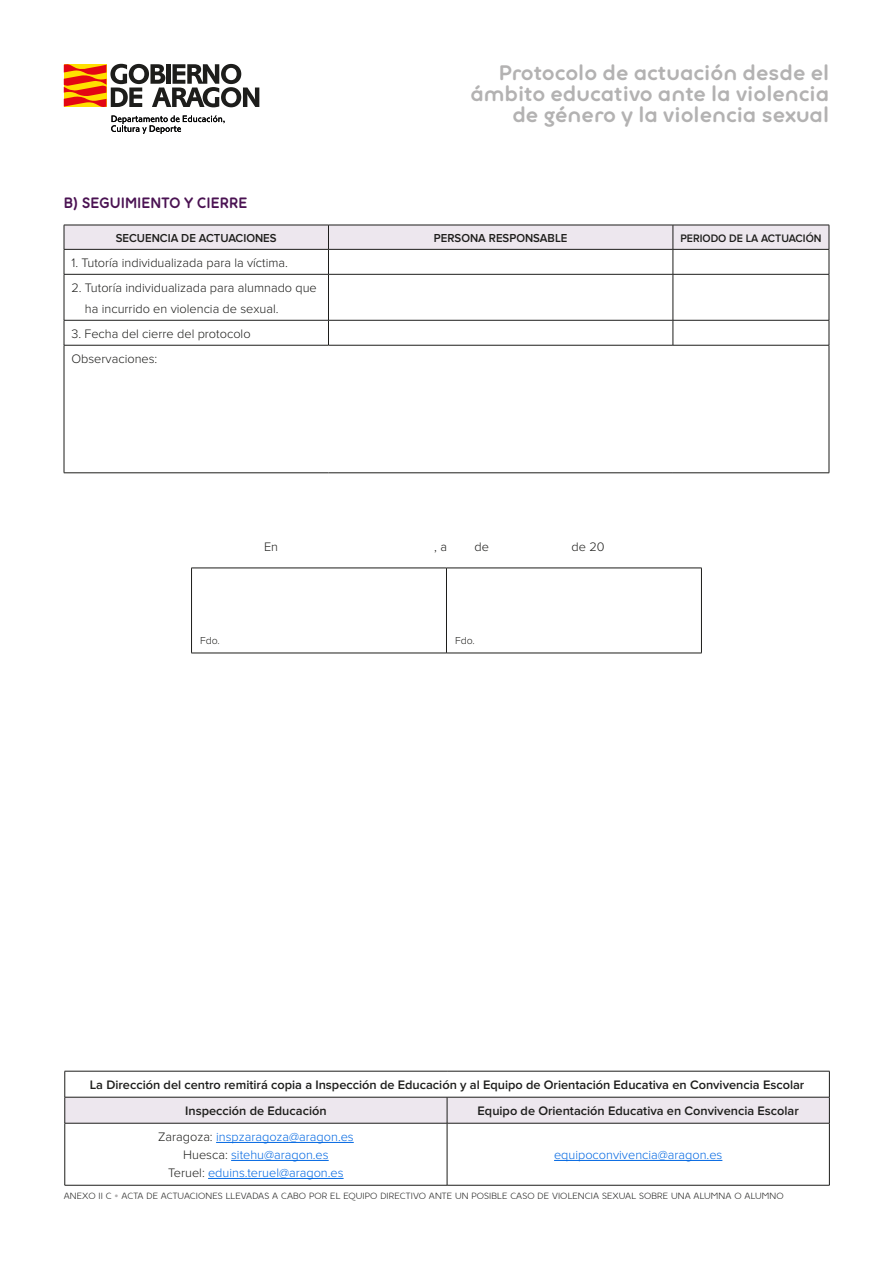
<style>
.page{position:relative;width:893px;height:1263px;background:#fff}
.page>*{position:absolute;margin:0;border:0;box-sizing:border-box;transform-origin:0 0}
.t1{font:700 21px/21px "Ultima Pro";color:#b3b2b2;text-align:right}
.t2{font:700 15px "Ultima Pro";color:#4a1252;scale:.92 1}
.t3{font:600 12.75px "Proxima Nova";color:#1d1d1b}
.TEXTO_TABLAS_GENERAL{font:300 12.75px/21px "Proxima Nova";color:#1d1d1b}
.t4{font:300 12.75px "Proxima Nova";color:#0067e2}
.t5{font:600 12px "Proxima Nova";color:#1d1d1b;scale:.95 1}
.t6{font:600 11.25px "Proxima Nova";color:#1d1d1b;scale:.95 1}
.t7{font:300 10.5px "Proxima Nova";color:#1d1d1b}
.t8{font:9px "Ultima Pro Lt";letter-spacing:.01em;color:#1d1d1b}
.s1{color:#1d1d1b}
.s2{color:#b3b2b2}
</style>
<div class="page">
<svg style="left:111px;top:115px;width:114px;height:19px"></svg>
<svg style="left:64px;top:64px;width:195px;height:43px"></svg>
<svg style="left:65px;top:275px;width:764px;height:197px"></svg>
<hr style="left:64px;top:274px;width:264px;height:1px;background:#1d1d1b">
<hr style="left:64px;top:275px;width:1px;height:45px;background:#1d1d1b">
<hr style="left:328px;top:274px;width:345px;height:1px;background:#1d1d1b">
<hr style="left:328px;top:275px;width:1px;height:45px;background:#1d1d1b">
<hr style="left:673px;top:274px;width:156px;height:1px;background:#1d1d1b">
<hr style="left:673px;top:275px;width:1px;height:45px;background:#1d1d1b">
<hr style="left:829px;top:275px;width:1px;height:45px;background:#1d1d1b">
<hr style="left:64px;top:320px;width:264px;height:1px;background:#1d1d1b">
<svg style="left:64px;top:320px;width:1px;height:25px"></svg>
<hr style="left:328px;top:320px;width:345px;height:1px;background:#1d1d1b">
<svg style="left:328px;top:320px;width:1px;height:25px"></svg>
<hr style="left:673px;top:320px;width:156px;height:1px;background:#1d1d1b">
<svg style="left:673px;top:320px;width:1px;height:25px"></svg>
<svg style="left:829px;top:320px;width:1px;height:25px"></svg>
<hr style="left:64px;top:345px;width:264px;height:1px;background:#1d1d1b">
<hr style="left:64px;top:345px;width:1px;height:128px;background:#1d1d1b">
<hr style="left:328px;top:345px;width:345px;height:1px;background:#1d1d1b">
<hr style="left:673px;top:345px;width:156px;height:1px;background:#1d1d1b">
<hr style="left:829px;top:345px;width:1px;height:128px;background:#1d1d1b">
<hr style="left:64px;top:472px;width:264px;height:1px;background:#1d1d1b">
<hr style="left:328px;top:472px;width:345px;height:1px;background:#1d1d1b">
<hr style="left:673px;top:472px;width:156px;height:1px;background:#1d1d1b">
<svg style="left:64px;top:225px;width:766px;height:49px"></svg>
<hr style="left:64px;top:249px;width:264px;height:1px;background:#1d1d1b">
<hr style="left:328px;top:249px;width:345px;height:1px;background:#1d1d1b">
<hr style="left:673px;top:249px;width:156px;height:1px;background:#1d1d1b">
<svg style="left:192px;top:652px;width:509px;height:1px"></svg>
<hr style="left:191px;top:568px;width:255px;height:1px;background:#1d1d1b">
<hr style="left:191px;top:568px;width:1px;height:85px;background:#1d1d1b">
<hr style="left:446px;top:568px;width:256px;height:1px;background:#1d1d1b">
<hr style="left:446px;top:568px;width:1px;height:85px;background:#1d1d1b">
<hr style="left:701px;top:568px;width:1px;height:85px;background:#1d1d1b">
<hr style="left:191px;top:653px;width:255px;height:1px;background:#1d1d1b">
<hr style="left:446px;top:653px;width:256px;height:1px;background:#1d1d1b">
<svg style="left:65px;top:1071px;width:765px;height:52px"></svg>
<hr style="left:65px;top:1123px;width:382px;height:1px;background:#1d1d1b">
<hr style="left:65px;top:1123px;width:1px;height:62px;background:#1d1d1b">
<hr style="left:447px;top:1123px;width:383px;height:1px;background:#1d1d1b">
<hr style="left:447px;top:1123px;width:1px;height:62px;background:#1d1d1b">
<hr style="left:829px;top:1123px;width:1px;height:62px;background:#1d1d1b">
<hr style="left:65px;top:1185px;width:382px;height:1px;background:#1d1d1b">
<hr style="left:447px;top:1185px;width:383px;height:1px;background:#1d1d1b">
<hr style="left:216px;top:1142px;width:138px;height:1px;background:#0067e2">
<hr style="left:231px;top:1160px;width:98px;height:1px;background:#0067e2">
<hr style="left:208px;top:1178px;width:136px;height:1px;background:#0067e2">
<hr style="left:554px;top:1160px;width:168px;height:1px;background:#0067e2">
<p class="t1" style="left:470px;top:62px;width:360px">Protocolo de actuación desde el ámbito educativo ante la violencia de género y la violencia sexual</p>
<p class="t2" style="left:64px;top:193px;width:201px">B) SEGUIMIENTO Y CIERRE</p>
<p class="t5" style="left:116px;top:231px;width:171px">SECUENCIA DE ACTUACIONES</p>
<p class="t5" style="left:434px;top:231px;width:142px">PERSONA RESPONSABLE</p>
<p class="t6" style="left:680px;top:231px;width:150px">PERIODO DE LA ACTUACIÓN</p>
<p class="TEXTO_TABLAS_GENERAL" style="left:71px;top:252px;width:218px">1. Tutoría individualizada para la víctima.</p>
<p class="TEXTO_TABLAS_GENERAL" style="left:85px;top:277px;width:233px;text-indent:-14px">2. Tutoría individualizada para alumnado que ha incurrido en violencia de sexual.</p>
<p class="TEXTO_TABLAS_GENERAL" style="left:71px;top:323px;width:181px">3. Fecha del cierre del protocolo</p>
<p class="TEXTO_TABLAS_GENERAL" style="left:71px;top:348px;width:87px">Observaciones:</p>
<p class="TEXTO_TABLAS_GENERAL" style="left:264px;top:536px;width:16px">En</p>
<p class="TEXTO_TABLAS_GENERAL" style="left:434px;top:536px;width:14px">, a</p>
<p class="TEXTO_TABLAS_GENERAL" style="left:474px;top:536px;width:16px">de</p>
<p class="TEXTO_TABLAS_GENERAL" style="left:571px;top:536px;width:34px">de 20</p>
<p class="t7" style="left:200px;top:635px;width:21px">Fdo.</p>
<p class="t7" style="left:455px;top:635px;width:21px">Fdo.</p>
<p class="t3" style="left:90px;top:1077px;width:716px">La Dirección del centro remitirá copia a Inspección de Educación y al Equipo de Orientación Educativa en Convivencia Escolar</p>
<p class="t3" style="left:185px;top:1103px;width:143px">Inspección de Educación</p>
<p class="t3" style="left:478px;top:1103px;width:323px">Equipo de Orientación Educativa en Convivencia Escolar</p>
<p class="t4" style="left:158px;top:1129px;width:197px"><span class="s1">Zaragoza:</span> inspzaragoza@aragon.es</p>
<p class="t4" style="left:183px;top:1147px;width:147px"><span class="s1">Huesca:</span> sitehu@aragon.es</p>
<p class="t4" style="left:168px;top:1165px;width:177px"><span class="s1">Teruel:</span> eduins.teruel@aragon.es</p>
<p class="t4" style="left:554px;top:1147px;width:170px">equipoconvivencia@aragon.es</p>
<p class="t8" style="left:64px;top:1191px;width:721px">ANEXO II C <span class="s2">•</span> ACTA DE ACTUACIONES LLEVADAS A CABO POR EL EQUIPO DIRECTIVO ANTE UN POSIBLE CASO DE VIOLENCIA SEXUAL SOBRE UNA ALUMNA O ALUMNO</p>
</div>
